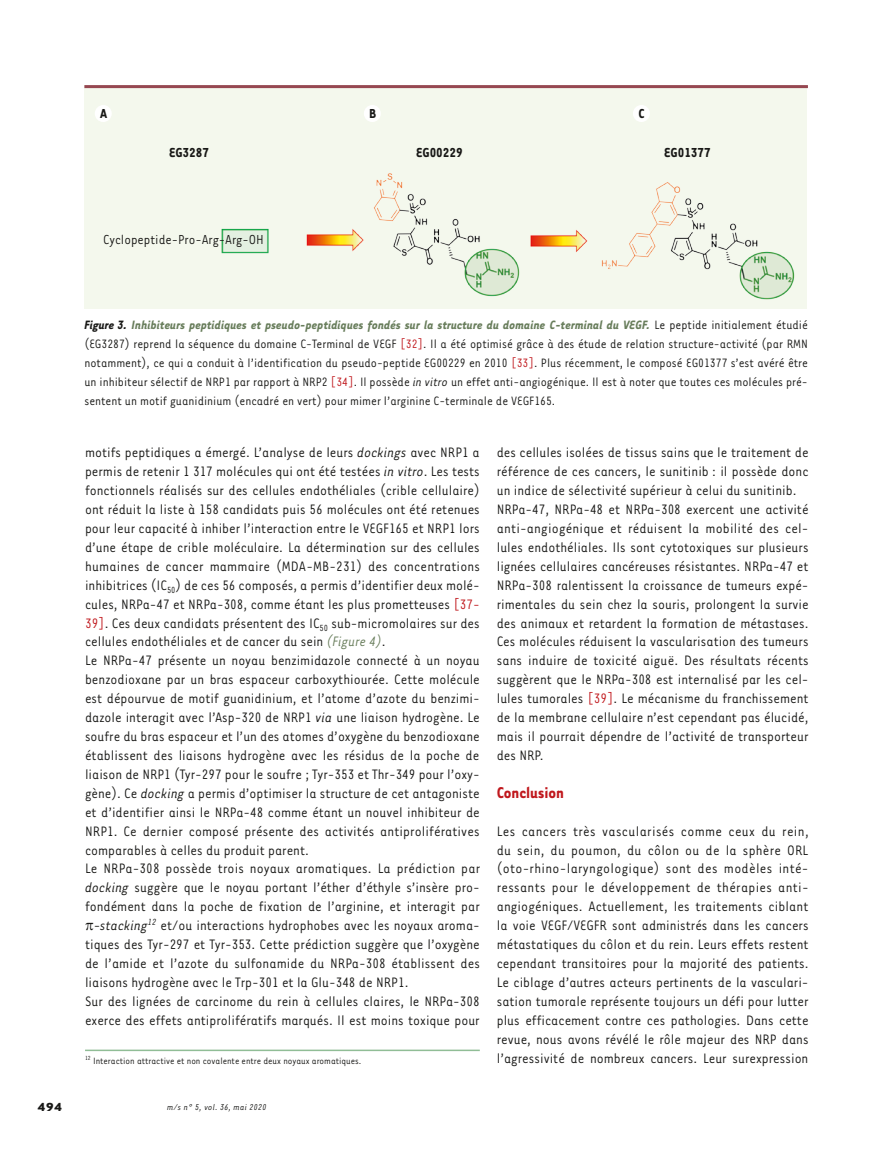
<style>
.page{position:relative;width:893px;height:1149px;background:#fff}
.page>*{position:absolute;margin:0;border:0;box-sizing:border-box;transform-origin:0 0}
.t1{font:700 18px "Tarzana Narrow";color:#c0181d}
.t2{font:15.75px/18.9px "Tarzana Narrow";color:#181816}
.t3{font:15px "Tarzana Narrow";color:#181816}
.t4{font:700 15px "Tarzana Narrow";color:#181816}
.t5{font:13.95px/18.9px "Tarzana Narrow";color:#181816;text-align:justify}
.t6{font:700 13.5px "Tarzana Wide";color:#181816}
.t7{font:10.5px "Tarzana Narrow";color:#181816}
.t8{font:italic 9.75px "Tarzana Narrow";letter-spacing:.025em;color:#181816}
.s1{font-weight:700;font-style:italic}
.s2{font-weight:700;font-style:italic;color:#687d5b}
.s3{color:#c0181d}
.s4{font-style:italic}
.s5{font-style:italic;color:#687d5b}
</style>
<div class="page">
<hr style="left:85px;top:1049px;width:395px;height:1px;background:#90bd96">
<div style="left:84px;top:85px;width:723px;height:224px;background:#f4f8ed"></div>
<img style="left:96px;top:118px;width:699px;height:182px">
<div style="left:95px;top:105px;width:17px;height:17px;background:#fff;border-radius:50%"></div>
<div style="left:364px;top:105px;width:17px;height:17px;background:#fff;border-radius:50%"></div>
<div style="left:633px;top:105px;width:17px;height:17px;background:#fff;border-radius:50%"></div>
<hr style="left:84px;top:85px;width:724px;height:3px;background:#964751">
<p class="t4" style="left:100px;top:104px;width:9px">A</p>
<p class="t4" style="left:369px;top:104px;width:9px">B</p>
<p class="t4" style="left:169px;top:143px;width:41px">EG3287</p>
<p class="t4" style="left:416px;top:143px;width:48px">EG00229</p>
<p class="t3" style="left:103px;top:231px;width:162px">Cyclopeptide-Pro-Arg-Arg-OH</p>
<p class="t4" style="left:638px;top:104px;width:7px">C</p>
<p class="t4" style="left:664px;top:143px;width:48px">EG01377</p>
<p class="t5" style="left:84px;top:315px;width:725px"><span class="s1">Figure 3.</span> <span class="s2">Inhibiteurs peptidiques et pseudo-peptidiques fondés sur la structure du domaine C-terminal du VEGF.</span> Le peptide initialement étudié (EG3287) reprend la séquence du domaine C-Terminal de VEGF <span class="s3">[32]</span>. Il a été optimisé grâce à des étude de relation structure-activité (par RMN notamment), ce qui a conduit à l’identification du pseudo-peptide EG00229 en 2010 <span class="s3">[33]</span>. Plus récemment, le composé EG01377 s’est avéré être un inhibiteur sélectif de NRP1 par rapport à NRP2 <span class="s3">[34]</span>. Il possède <span class="s4">in vitro</span> un effet anti-angiogénique. Il est à noter que toutes ces molécules pré&shy;sentent un motif guanidinium (encadré en vert) pour mimer l’arginine C-terminale de VEGF165.</p>
<p class="t2" style="left:85px;top:442px;width:396px">motifs peptidiques a émergé. L’analyse de leurs <span class="s4">dockings</span> avec NRP1 a</p>
<p class="t2" style="left:85px;top:461px;width:396px">permis de retenir 1 317 molécules qui ont été testées <span class="s4">in vitro</span>. Les tests</p>
<p class="t2" style="left:85px;top:480px;width:396px">fonctionnels réalisés sur des cellules endothéliales (crible cellulaire)</p>
<p class="t2" style="left:85px;top:499px;width:396px">ont réduit la liste à 158 candidats puis 56 molécules ont été retenues</p>
<p class="t2" style="left:85px;top:518px;width:396px">pour leur capacité à inhiber l’interaction entre le VEGF165 et NRP1 lors</p>
<p class="t2" style="left:85px;top:537px;width:396px">d’une étape de crible moléculaire. La détermination sur des cellules</p>
<p class="t2" style="left:85px;top:555px;width:396px">humaines de cancer mammaire (MDA-MB-231) des concentrations</p>
<p class="t2" style="left:85px;top:574px;width:396px">inhibitrices (IC<sub>50</sub>) de ces 56 composés, a permis d’identifier deux molé-</p>
<p class="t2" style="left:85px;top:593px;width:396px">cules, NRPa-47 et NRPa-308, comme étant les plus prometteuses <span class="s3">[37-</span></p>
<p class="t2" style="left:85px;top:612px;width:396px"><span class="s3">39]</span>. Ces deux candidats présentent des IC<sub>50</sub> sub-micromolaires sur des</p>
<p class="t2" style="left:85px;top:631px;width:302px">cellules endothéliales et de cancer du sein <span class="s5">(Figure 4)</span>.</p>
<p class="t2" style="left:85px;top:650px;width:396px">Le NRPa-47 présente un noyau benzimidazole connecté à un noyau</p>
<p class="t2" style="left:85px;top:669px;width:396px">benzodioxane par un bras espaceur carboxythiourée. Cette molécule</p>
<p class="t2" style="left:85px;top:688px;width:396px">est dépourvue de motif guanidinium, et l’atome d’azote du benzimi-</p>
<p class="t2" style="left:85px;top:707px;width:396px">dazole interagit avec l’Asp-320 de NRP1 <span class="s4">via</span> une liaison hydrogène. Le</p>
<p class="t2" style="left:85px;top:726px;width:396px">soufre du bras espaceur et l’un des atomes d’oxygène du benzodioxane</p>
<p class="t2" style="left:85px;top:744px;width:396px">établissent des liaisons hydrogène avec les résidus de la poche de</p>
<p class="t2" style="left:85px;top:763px;width:396px">liaison de NRP1 (Tyr-297 pour le soufre ; Tyr-353 et Thr-349 pour l’oxy-</p>
<p class="t2" style="left:85px;top:782px;width:396px">gène). Ce <span class="s4">docking</span> a permis d’optimiser la structure de cet antagoniste</p>
<p class="t2" style="left:85px;top:801px;width:396px">et d’identifier ainsi le NRPa-48 comme étant un nouvel inhibiteur de</p>
<p class="t2" style="left:85px;top:820px;width:396px">NRP1. Ce dernier composé présente des activités antiprolifératives</p>
<p class="t2" style="left:85px;top:839px;width:225px">comparables à celles du produit parent.</p>
<p class="t2" style="left:85px;top:858px;width:397px">Le NRPa-308 possède trois noyaux aromatiques. La prédiction par</p>
<p class="t2" style="left:85px;top:877px;width:396px"><span class="s4">docking</span> suggère que le noyau portant l’éther d’éthyle s’insère pro-</p>
<p class="t2" style="left:85px;top:896px;width:396px">fondément dans la poche de fixation de l’arginine, et interagit par</p>
<p class="t2" style="left:94px;top:915px;width:388px">-<span class="s4">stacking</span><sup>12</sup> et/ou interactions hydrophobes avec les noyaux aroma-</p>
<p class="t2" style="left:85px;top:933px;width:396px">tiques des Tyr-297 et Tyr-353. Cette prédiction suggère que l’oxygène</p>
<p class="t2" style="left:85px;top:952px;width:396px">de l’amide et l’azote du sulfonamide du NRPa-308 établissent des</p>
<p class="t2" style="left:85px;top:971px;width:325px">liaisons hydrogène avec le Trp-301 et la Glu-348 de NRP1.</p>
<p class="t2" style="left:85px;top:990px;width:396px">Sur des lignées de carcinome du rein à cellules claires, le NRPa-308</p>
<p class="t2" style="left:85px;top:1009px;width:396px">exerce des effets antiprolifératifs marqués. Il est moins toxique pour</p>
<p class="t7" style="left:85px;top:1053px;width:278px"><sup>12</sup> Interaction attractive et non covalente entre deux noyaux aromatiques.</p>
<p class="t6" style="left:38px;top:1097px;width:26px">494</p>
<p class="t8" style="left:167px;top:1100px;width:101px">m/s n° 5, vol. 36, mai 2020</p>
<p class="t2" style="left:497px;top:442px;width:314px">des cellules isolées de tissus sains que le traitement de référence de ces cancers, le sunitinib : il possède donc un indice de sélectivité supérieur à celui du sunitinib.<br>NRPa-47, NRPa-48 et NRPa-308 exercent une activité anti-angiogénique et réduisent la mobilité des cel&shy;lules endothéliales. Ils sont cytotoxiques sur plusieurs lignées cellulaires cancéreuses résistantes. NRPa-47 et NRPa-308 ralentissent la croissance de tumeurs expé&shy;rimentales du sein chez la souris, prolongent la survie des animaux et retardent la formation de métastases.<br>Ces molécules réduisent la vascularisation des tumeurs sans induire de toxicité aiguë. Des résultats récents suggèrent que le NRPa-308 est internalisé par les cel&shy;lules tumorales <span class="s3">[39]</span>. Le mécanisme du franchissement de la membrane cellulaire n’est cependant pas élucidé, mais il pourrait dépendre de l’activité de transporteur des NRP.</p>
<p class="t1" style="left:497px;top:780px;width:69px">Conclusion</p>
<p class="t2" style="left:497px;top:820px;width:314px;text-align:justify">Les cancers très vascularisés comme ceux du rein, du sein, du poumon, du côlon ou de la sphère ORL (oto-rhino-laryngologique) sont des modèles inté&shy;ressants pour le développement de thérapies anti&shy;angiogéniques. Actuellement, les traitements ciblant la voie VEGF/VEGFR sont administrés dans les cancers métastatiques du côlon et du rein. Leurs effets restent cependant transitoires pour la majorité des patients.<br>Le ciblage d’autres acteurs pertinents de la vasculari&shy;sation tumorale représente toujours un défi pour lutter plus efficacement contre ces pathologies. Dans cette revue, nous avons révélé le rôle majeur des NRP dans l’agressivité de nombreux cancers. Leur surexpression</p>
</div>
